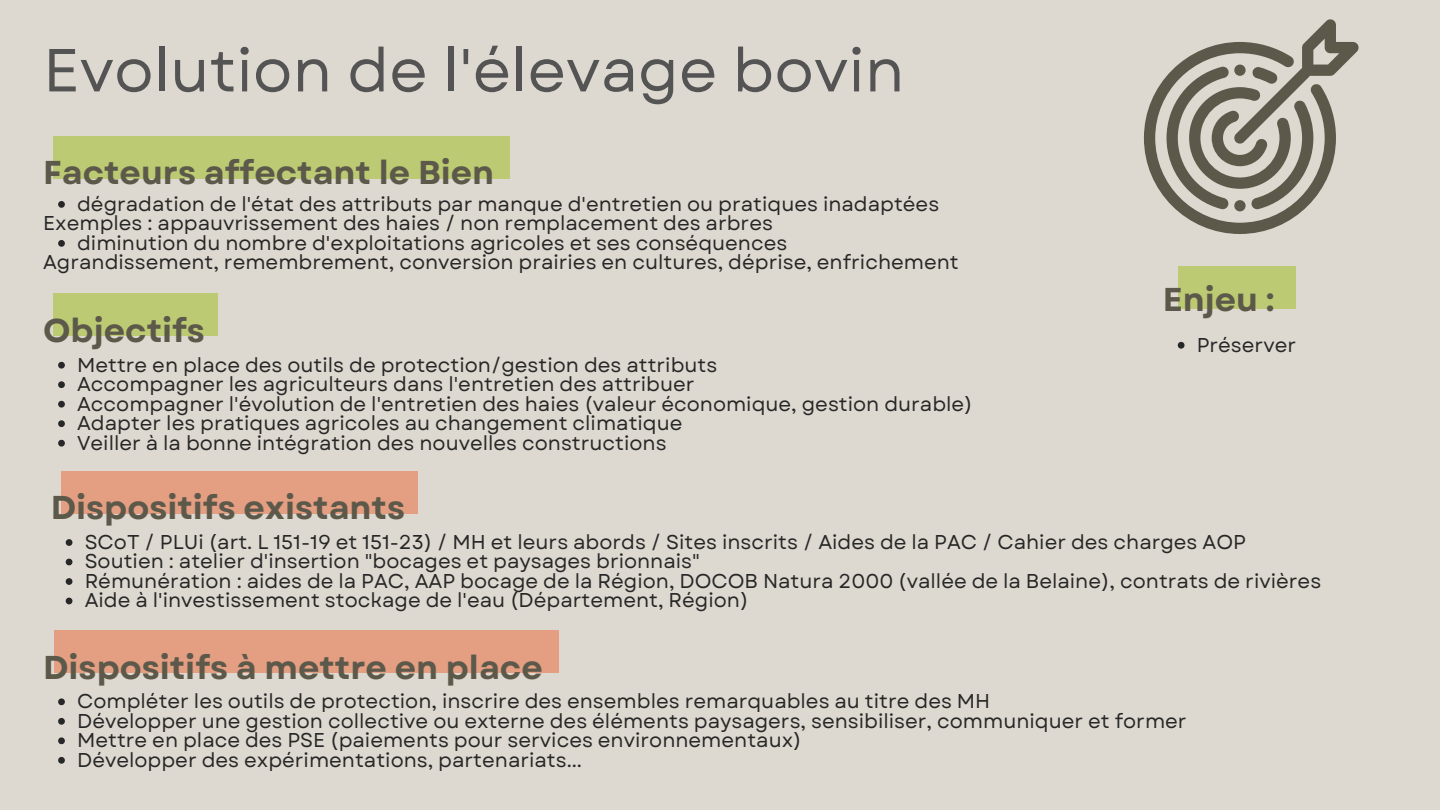
<style>
.page{position:relative;width:1440px;height:810px;background:#ded9d0}
.page>*{position:absolute;margin:0;border:0;box-sizing:border-box;transform-origin:0 0}
.t1{font:60.6px "Garet";color:#545454}
.t2{font:700 33px "Garet";color:#5c594b}
.t3{font:20px "Garet";color:#272727}
</style>
<div class="page">
<div style="left:54px;top:136px;width:456px;height:42px;background:#bcca73"></div>
<div style="left:1178px;top:266px;width:118px;height:43px;background:#bcca73"></div>
<div style="left:54px;top:294px;width:163px;height:42px;background:#bcca73"></div>
<div style="left:61px;top:471px;width:356px;height:43px;background:#e49e81"></div>
<div style="left:54px;top:630px;width:504px;height:43px;background:#e49e81"></div>
<svg style="left:1144px;top:19px;width:215px;height:215px"></svg>
<svg style="left:58px;top:201px;width:7px;height:7px"></svg>
<svg style="left:58px;top:240px;width:7px;height:7px"></svg>
<svg style="left:1178px;top:342px;width:7px;height:7px"></svg>
<svg style="left:58px;top:362px;width:7px;height:7px"></svg>
<svg style="left:58px;top:381px;width:7px;height:7px"></svg>
<svg style="left:58px;top:401px;width:7px;height:7px"></svg>
<svg style="left:58px;top:420px;width:7px;height:7px"></svg>
<svg style="left:58px;top:440px;width:7px;height:7px"></svg>
<svg style="left:66px;top:539px;width:6px;height:7px"></svg>
<svg style="left:66px;top:559px;width:6px;height:6px"></svg>
<svg style="left:66px;top:578px;width:6px;height:7px"></svg>
<svg style="left:66px;top:598px;width:6px;height:6px"></svg>
<svg style="left:58px;top:698px;width:7px;height:7px"></svg>
<svg style="left:58px;top:718px;width:7px;height:7px"></svg>
<svg style="left:58px;top:737px;width:7px;height:7px"></svg>
<svg style="left:58px;top:757px;width:7px;height:7px"></svg>
<p class="t1" style="left:43px;top:27px;width:863px">Evolution de l'élevage bovin</p>
<h1 class="t2" style="left:43px;top:149px;width:453px">Facteurs affectant le Bien</h1>
<h2 class="t3" style="left:77px;top:189px;width:864px">dégradation de l'état des attributs par manque d'entretien ou pratiques inadaptées</h2>
<p class="t3" style="left:43px;top:209px;width:731px">Exemples : appauvrissement des haies / non remplacement des arbres</p>
<p class="t3" style="left:77px;top:228px;width:712px">diminution du nombre d'exploitations agricoles et ses conséquences</p>
<p class="t3" style="left:43px;top:248px;width:917px">Agrandissement, remembrement, conversion prairies en cultures, déprise, enfrichement</p>
<h2 class="t2" style="left:43px;top:307px;width:163px">Objectifs</h2>
<p class="t2" style="left:1163px;top:276px;width:113px">Enjeu :</p>
<h2 class="t3" style="left:1197px;top:330px;width:101px">Préserver</h2>
<p class="t3" style="left:77px;top:350px;width:642px">Mettre en place des outils de protection/gestion des attributs</p>
<p class="t3" style="left:77px;top:370px;width:619px">Accompagner les agriculteurs dans l'entretien des attribuer</p>
<p class="t3" style="left:77px;top:389px;width:897px">Accompagner l'évolution de l'entretien des haies (valeur économique, gestion durable)</p>
<p class="t3" style="left:77px;top:409px;width:607px">Adapter les pratiques agricoles au changement climatique</p>
<p class="t3" style="left:77px;top:428px;width:591px">Veiller à la bonne intégration des nouvelles constructions</p>
<p class="t2" style="left:51px;top:484px;width:356px">Dispositifs existants</p>
<h2 class="t3" style="left:85px;top:527px;width:1163px">SCoT / PLUi (art. L 151-19 et 151-23) / MH et leurs abords / Sites inscrits / Aides de la PAC / Cahier des charges AOP</h2>
<p class="t3" style="left:85px;top:547px;width:617px">Soutien : atelier d'insertion "bocages et paysages brionnais"</p>
<p class="t3" style="left:85px;top:566px;width:1238px">Rémunération : aides de la PAC, AAP bocage de la Région, DOCOB Natura 2000 (vallée de la Belaine), contrats de rivières</p>
<p class="t3" style="left:85px;top:586px;width:665px">Aide à l'investissement stockage de l'eau (Département, Région)</p>
<p class="t2" style="left:43px;top:643px;width:501px">Dispositifs à mettre en place</p>
<h2 class="t3" style="left:77px;top:687px;width:915px">Compléter les outils de protection, inscrire des ensembles remarquables au titre des MH</h2>
<p class="t3" style="left:77px;top:706px;width:1111px">Développer une gestion collective ou externe des éléments paysagers, sensibiliser, communiquer et former</p>
<p class="t3" style="left:77px;top:726px;width:726px">Mettre en place des PSE (paiements pour services environnementaux)</p>
<p class="t3" style="left:77px;top:745px;width:506px">Développer des expérimentations, partenariats...</p>
</div>
